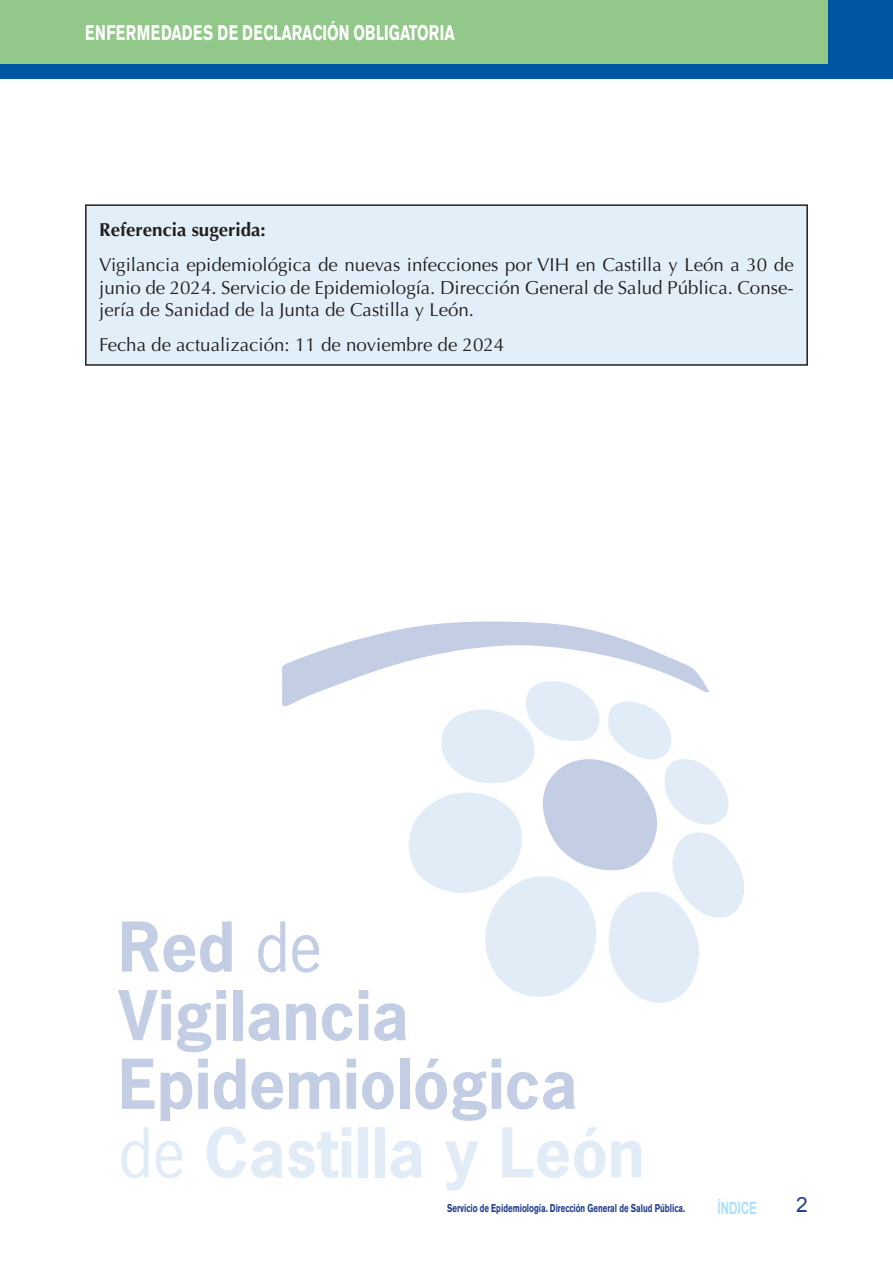
<style>
.page{position:relative;width:893px;height:1263px;background:#fff}
.page>*{position:absolute;margin:0;border:0;box-sizing:border-box;transform-origin:0 0}
.t1{font:700 21px "Akzidenz Grotesk BE";color:#fff;scale:.7 1}
.t2{font:21px "Arial";color:#253f8e}
.t3{font:18.75px/22.5px "Optima";color:#231f20;text-align:justify}
.t4{font:700 18.75px "Optima";color:#231f20}
.t5{font:700 16.8px "Arial";letter-spacing:-.01em;color:#aae0f9;scale:.7 1}
.t6{font:700 11.25px "Akzidenz Grotesk BE";color:#253f8e;scale:.7 1}
</style>
<div class="page">
<div style="left:0;top:0;width:893px;height:79px;background:#0155a5"></div>
<div style="left:0;top:0;width:828px;height:64px;background:#92c889"></div>
<svg style="left:122px;top:921px;width:110px;height:51px"></svg>
<svg style="left:118px;top:990px;width:53px;height:50px"></svg>
<svg style="left:177px;top:990px;width:49px;height:62px"></svg>
<div style="left:233px;top:990px;width:9px;height:50px;background:#c3cde4"></div>
<svg style="left:122px;top:1059px;width:32px;height:50px"></svg>
<svg style="left:161px;top:1072px;width:31px;height:49px"></svg>
<svg style="left:198px;top:1059px;width:10px;height:50px"></svg>
<svg style="left:214px;top:1059px;width:31px;height:50px"></svg>
<svg style="left:251px;top:1072px;width:32px;height:37px"></svg>
<svg style="left:289px;top:1072px;width:51px;height:37px"></svg>
<svg style="left:347px;top:1059px;width:9px;height:50px"></svg>
<svg style="left:362px;top:1072px;width:32px;height:37px"></svg>
<div style="left:400px;top:1059px;width:9px;height:50px;background:#c3cde4"></div>
<svg style="left:415px;top:1059px;width:86px;height:62px"></svg>
<svg style="left:507px;top:1072px;width:68px;height:37px"></svg>
<svg style="left:121px;top:1127px;width:28px;height:51px"></svg>
<svg style="left:156px;top:1141px;width:27px;height:37px"></svg>
<svg style="left:207px;top:1126px;width:144px;height:52px"></svg>
<div style="left:358px;top:1127px;width:10px;height:50px;background:#e1ecf7"></div>
<div style="left:375px;top:1127px;width:9px;height:50px;background:#e1ecf7"></div>
<svg style="left:390px;top:1140px;width:32px;height:38px"></svg>
<svg style="left:445px;top:1141px;width:34px;height:50px"></svg>
<svg style="left:502px;top:1127px;width:103px;height:51px"></svg>
<svg style="left:611px;top:1140px;width:30px;height:37px"></svg>
<svg style="left:248px;top:621px;width:496px;height:420px"></svg>
<div style="left:86px;top:205px;width:721px;height:160px;background:#e2eff9"></div>
<div style="left:85px;top:204px;width:723px;height:162px;border:2px solid #231f20"></div>
<p class="t1" style="left:85px;top:20px;width:530px">ENFERMEDADES DE DECLARACIÓN OBLIGATORIA</p>
<p class="t4" style="left:99px;top:219px;width:168px">Referencia sugerida:</p>
<p class="t3" style="left:99px;top:254px;width:696px">Vigilancia epidemiológica de nuevas infecciones por VIH en Castilla y León a 30 de junio de 2024. Servicio de Epidemiología. Dirección General de Salud Pública. Conse&shy;jería de Sanidad de la Junta de Castilla y León.</p>
<p class="t3" style="left:99px;top:334px;width:407px">Fecha de actualización: 11 de noviembre de 2024</p>
<p class="t6" style="left:447px;top:1201px;width:341px">Servicio de Epidemiología. Dirección General de Salud Pública.</p>
<p class="t5" style="left:718px;top:1196px;width:58px">ÍNDICE</p>
<p class="t2" style="left:796px;top:1191px;width:13px">2</p>
</div>
